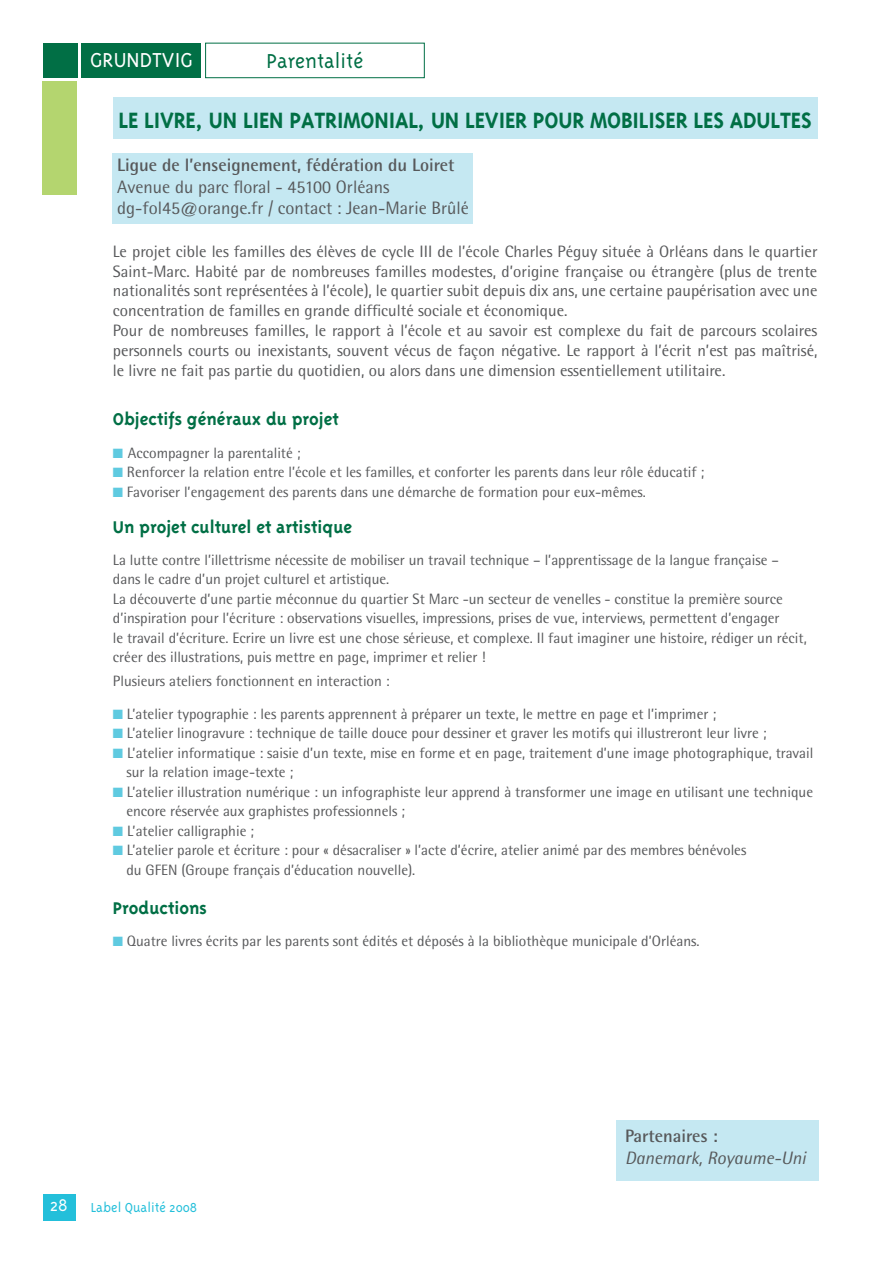
<style>
.page{position:relative;width:893px;height:1263px;background:#fff}
.page>*{position:absolute;margin:0;border:0;box-sizing:border-box;transform-origin:0 0}
.t1{font:700 25.5px "Triplex";letter-spacing:-.005em;color:#016f45;scale:.96 1}
.t2{font:300 23.25px "Triplex";color:#016f45}
.t3{font:300 23.25px "Triplex";color:#fff}
.t4{font:700 19.5px "Triplex";color:#016f45}
.t5{font:18px/21.6px "Rotis Semi Sans";color:#57585a}
.t6{font:700 18px "Rotis Semi Sans";color:#57585a}
.t7{font:italic 18px "Rotis Semi Sans";color:#57585a}
.t8{font:16.5px/19.8px "Rotis Semi Sans";color:#57585a}
.t9{font:15px/19.5px "Rotis Semi Sans";color:#57585a}
.t10{font:300 15px "Triplex";color:#23bfda}
.s1{color:#5fcae0}
.s2{font-size:19.5px;color:#fff}
</style>
<div class="page">
<div style="left:43px;top:1194px;width:32px;height:26px;background:#23bfda"></div>
<div style="left:43px;top:43px;width:35px;height:35px;background:#016f45"></div>
<div style="left:43px;top:81px;width:34px;height:114px;background:#b4d56f"></div>
<div style="left:82px;top:43px;width:119px;height:35px;background:#016f45"></div>
<div style="left:205px;top:43px;width:220px;height:35px;border:1px solid #016f45"></div>
<div style="left:617px;top:1120px;width:202px;height:61px;background:#c5e8f2"></div>
<div style="left:113px;top:98px;width:704px;height:41px;background:#c5e8f2"></div>
<div style="left:113px;top:153px;width:360px;height:71px;background:#c5e8f2"></div>
<h2 class="t3" style="left:90px;top:47px;width:102px">grundtvig</h2>
<h2 class="t2" style="left:267px;top:48px;width:98px">Parentalité</h2>
<h1 class="t1" style="left:118px;top:106px;width:724px">Le livre, un lien patrimonial, un levier pour mobiliser les adultes</h1>
<p class="t6" style="left:117px;top:154px;width:339px">Ligue de l’enseignement, fédération du Loiret</p>
<p class="t5" style="left:117px;top:175px;width:353px">Avenue du parc floral - 45100 Orléans dg-fol45@orange.fr / contact : Jean-Marie Brûlé</p>
<p class="t8" style="left:113px;top:241px;width:706px">Le projet cible les familles des élèves de cycle III de l’école Charles Péguy située à Orléans dans le quartier Saint-Marc. Habité par de nombreuses familles modestes, d’origine française ou étrangère (plus de trente nationalités sont représentées à l’école), le quartier subit depuis dix ans, une certaine paupérisation avec une concentration de familles en grande difficulté sociale et économique.<br>Pour de nombreuses familles, le rapport à l’école et au savoir est complexe du fait de parcours scolaires personnels courts ou inexistants, souvent vécus de façon négative. Le rapport à l’écrit n’est pas maîtrisé, le livre ne fait pas partie du quotidien, ou alors dans une dimension essentiellement utilitaire.</p>
<h3 class="t4" style="left:113px;top:408px;width:228px">Objectifs généraux du projet</h3>
<p class="t9" style="left:113px;top:443px;width:189px"><span class="s1">■</span> Accompagner la parentalité ;</p>
<p class="t9" style="left:113px;top:462px;width:593px"><span class="s1">■</span> Renforcer la relation entre l’école et les familles, et conforter les parents dans leur rôle éducatif ;</p>
<p class="t9" style="left:113px;top:482px;width:534px"><span class="s1">■</span> Favoriser l’engagement des parents dans une démarche de formation pour eux-mêmes.</p>
<h3 class="t4" style="left:113px;top:516px;width:241px">Un projet culturel et artistique</h3>
<p class="t9" style="left:113px;top:550px;width:695px">La lutte contre l’illettrisme nécessite de mobiliser un travail technique – l’apprentissage de la langue française – dans le cadre d’un projet culturel et artistique.<br>La découverte d’une partie méconnue du quartier St Marc -un secteur de venelles - constitue la première source d’inspiration pour l’écriture : observations visuelles, impressions, prises de vue, interviews, permettent d’engager<br>le travail d’écriture. Ecrire un livre est une chose sérieuse, et complexe. Il faut imaginer une histoire, rédiger un récit, créer des illustrations, puis mettre en page, imprimer et relier !</p>
<p class="t9" style="left:113px;top:671px;width:278px">Plusieurs ateliers fonctionnent en interaction :</p>
<p class="t9" style="left:113px;top:703px;width:605px"><span class="s1">■</span> L’atelier typographie : les parents apprennent à préparer un texte, le mettre en page et l’imprimer ;</p>
<p class="t9" style="left:113px;top:723px;width:655px"><span class="s1">■</span> L’atelier linogravure : technique de taille douce pour dessiner et graver les motifs qui illustreront leur livre ;</p>
<p class="t9" style="left:126px;top:742px;width:689px;text-indent:-14px"><span class="s1">■</span> L’atelier informatique : saisie d’un texte, mise en forme et en page, traitement d’une image photographique, travail sur la relation image-texte ;</p>
<p class="t9" style="left:126px;top:781px;width:688px;text-indent:-14px"><span class="s1">■</span> L’atelier illustration numérique : un infographiste leur apprend à transformer une image en utilisant une technique encore réservée aux graphistes professionnels ;</p>
<p class="t9" style="left:113px;top:820px;width:143px"><span class="s1">■</span> L’atelier calligraphie ;</p>
<p class="t9" style="left:126px;top:840px;width:621px;text-indent:-14px"><span class="s1">■</span> L’atelier parole et écriture : pour « désacraliser » l’acte d’écrire, atelier animé par des membres bénévoles du GFEN (Groupe français d’éducation nouvelle).</p>
<h3 class="t4" style="left:113px;top:896px;width:96px">Productions</h3>
<p class="t9" style="left:113px;top:931px;width:588px"><span class="s1">■</span> Quatre livres écrits par les parents sont édités et déposés à la bibliothèque municipale d’Orléans.</p>
<p class="t10" style="left:50px;top:1199px;width:149px"><span class="s2">28</span> Label Qualité 2008</p>
<p class="t6" style="left:625px;top:1125px;width:94px">Partenaires :</p>
<p class="t7" style="left:625px;top:1146px;width:182px">Danemark, Royaume-Uni</p>
</div>
